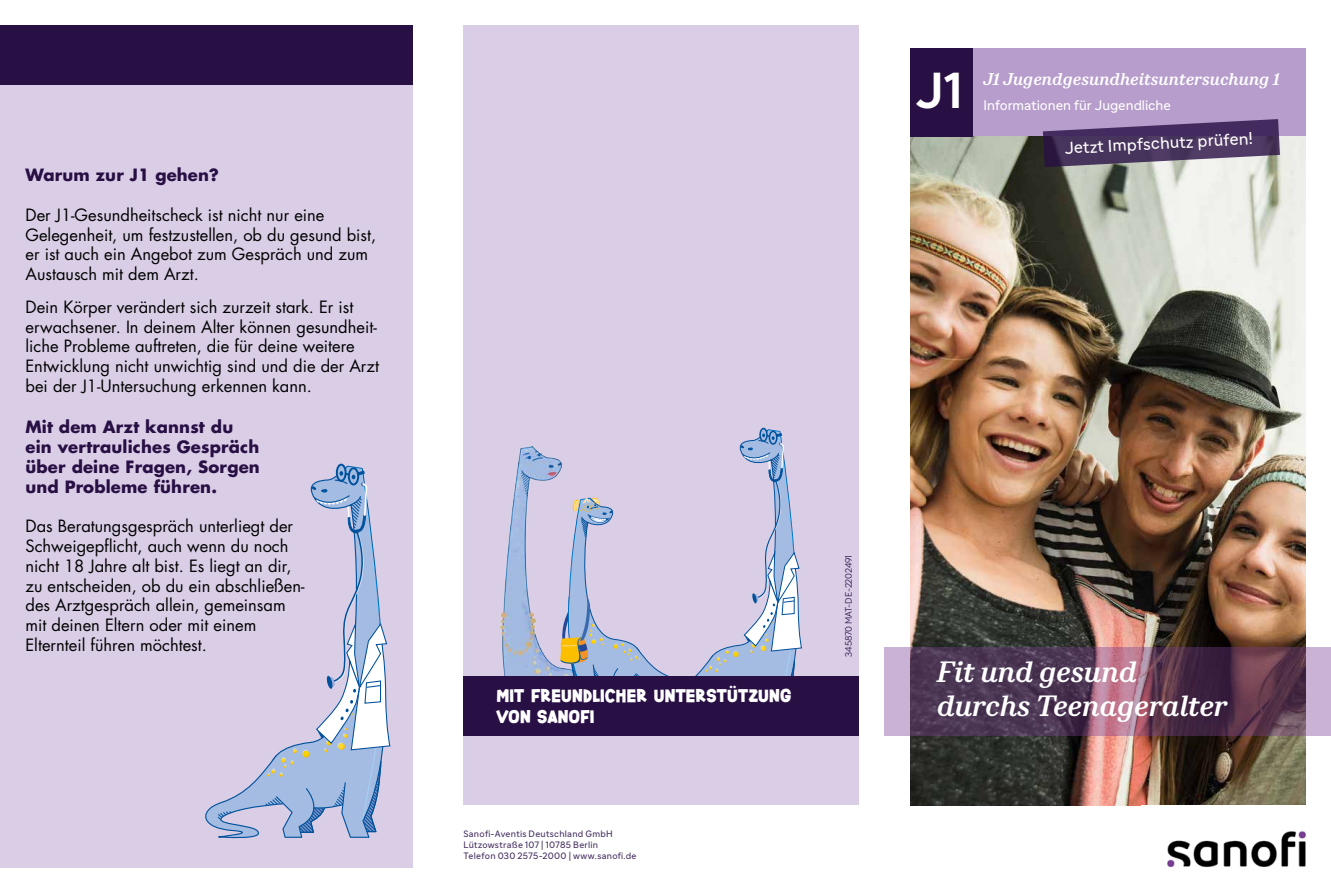
<style>
.page{position:relative;width:1331px;height:893px;background:#fff}
.page>*{position:absolute;margin:0;border:0;box-sizing:border-box;transform-origin:0 0}
.t1{font:700 49.05px "Sanofi Sans";color:#fff}
.t2{font:italic 700 28.5px/34.2px "Sanofi Serif";color:#fff}
.t3{font:18px/21.6px "Starlight";letter-spacing:.03em;color:#fff}
.t4{font:16.5px/19.8px "Futura Std";color:#000}
.t5{font:700 16.5px/19.8px "Futura Std";letter-spacing:.01em;color:#280f44}
.t6{font:italic 700 16.5px "Sanofi Serif";letter-spacing:.01em;color:#fff}
.t7{font:16.5px "Sanofi Sans";color:#fff}
.t8{font:13.5px "Sanofi Sans";color:#fff}
.t9{font:9px/10.8px "Sanofi Sans";letter-spacing:.03em;color:#432d5d}
.t10{font:300 9px "Sanofi Sans";letter-spacing:-.01em;color:#280f44}
</style>
<div class="page">
<div style="left:463px;top:26px;width:396px;height:779px;background:#dacee7"></div>
<div style="left:759px;top:428px;width:9px;height:14px;border:2px solid #00519c;border-radius:50%"></div>
<img style="left:500px;top:446px;width:60px;height:230px">
<img style="left:910px;top:136px;width:395px;height:669px">
<svg style="left:884px;top:647px;width:447px;height:88px;background:#6a4b66"></svg>
<div style="left:973px;top:48px;width:332px;height:88px;background:#b79dcb"></div>
<svg style="left:560px;top:430px;width:242px;height:246px"></svg>
<svg style="left:1043px;top:119px;width:237px;height:48px;background:#665479"></svg>
<div style="left:0;top:85px;width:412px;height:782px;background:#dacee7"></div>
<div style="left:0;top:26px;width:412px;height:59px;background:#280f44"></div>
<div style="left:336px;top:464px;width:11px;height:18px;border:2px solid #00519c;border-radius:50%"></div>
<svg style="left:205px;top:466px;width:186px;height:373px"></svg>
<div style="left:463px;top:676px;width:396px;height:60px;background:#280f44"></div>
<img style="left:1167px;top:831px;width:139px;height:36px">
<div style="left:910px;top:48px;width:63px;height:88px;background:#280f44"></div>
<p class="t5" style="left:26px;top:165px;width:195px">Warum zur J1 gehen?</p>
<p class="t4" style="left:26px;top:205px;width:352px">Der J1-Gesundheitscheck ist nicht nur eine Gelegenheit, um festzustellen, ob du gesund bist, er ist auch ein Angebot zum Gespräch und zum Austausch mit dem Arzt.</p>
<p class="t4" style="left:26px;top:297px;width:355px">Dein Körper verändert sich zurzeit stark. Er ist erwachsener. In deinem Alter können gesundheit&shy;liche Probleme auftreten, die für deine weitere Entwicklung nicht unwichtig sind und die der Arzt bei der J1-Untersuchung erkennen kann.</p>
<p class="t5" style="left:26px;top:417px;width:236px">Mit dem Arzt kannst du ein vertrauliches Gespräch über deine Fragen, Sorgen und Probleme führen.</p>
<p class="t4" style="left:26px;top:516px;width:280px">Das Beratungsgespräch unterliegt der Schweigepflicht, auch wenn du noch nicht 18 Jahre alt bist. Es liegt an dir, zu entscheiden, ob du ein abschließen&shy;des Arztgespräch allein, gemeinsam mit deinen Eltern oder mit einem Elternteil führen möchtest.</p>
<h1 class="t1" style="left:916px;top:60px;width:48px">J1</h1>
<p class="t6" style="left:983px;top:70px;width:297px">J1 Jugendgesundheitsuntersuchung 1</p>
<p class="t8" style="left:983px;top:97px;width:189px">Informationen für Jugendliche</p>
<p class="t7" style="left:1064px;top:138px;width:190px;rotate:-3deg">Jetzt Impfschutz prüfen!</p>
<p class="t3" style="left:497px;top:684px;width:296px">MIT FREUNDLICHER UNTERSTÜTZUNG<br>VON SANOFI</p>
<p class="t9" style="left:463px;top:828px;width:175px">Sanofi-Aventis Deutschland GmbH<br>Lützowstraße 107 | 10785 Berlin<br>Telefon 030 2575-2000 | www.sanofi.de</p>
<p class="t10" style="left:843px;top:657px;width:104px;rotate:-90deg">345870 MAT-DE-2202491</p>
<h2 class="t2" style="left:937px;top:655px;width:292px">Fit und gesund durchs Teenageralter</h2>
</div>
